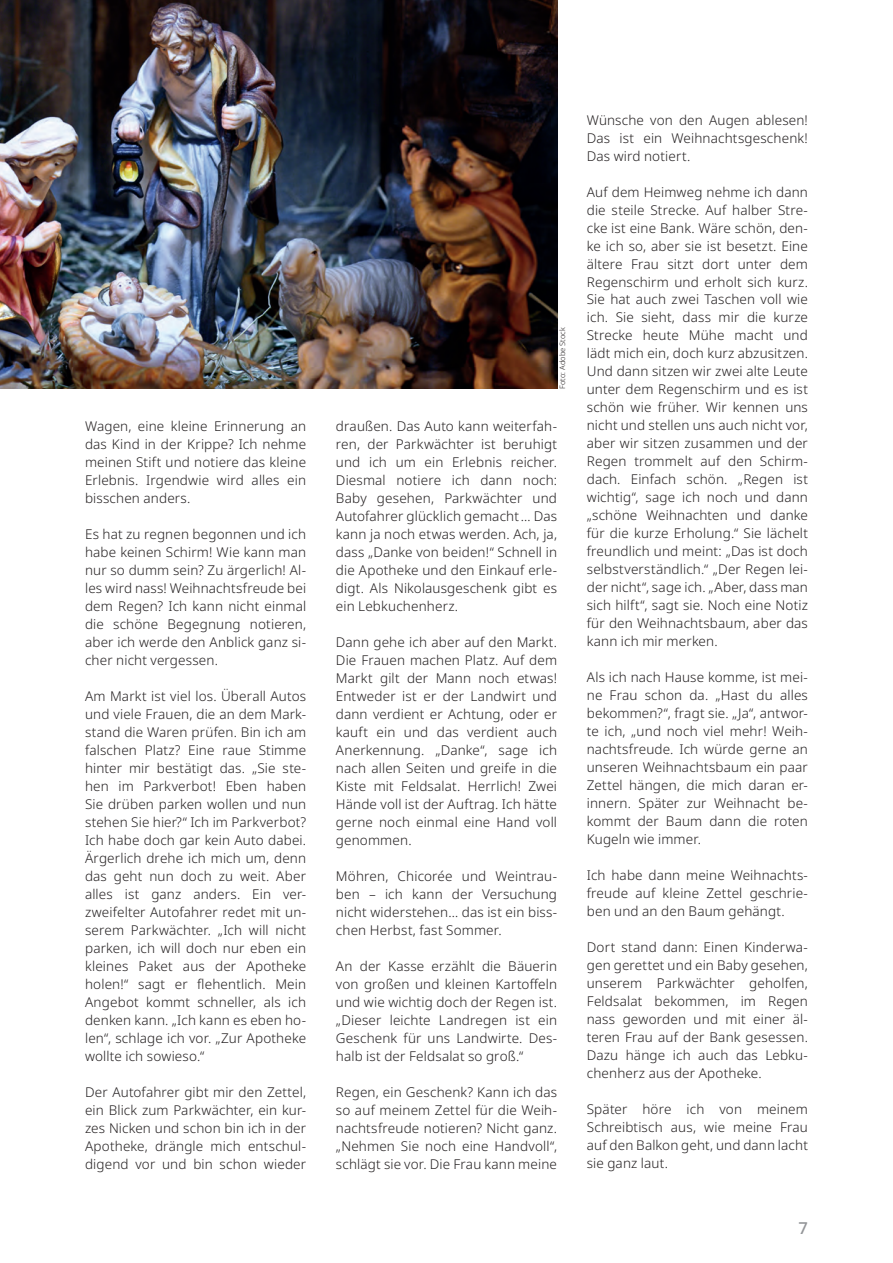
<style>
.page{position:relative;width:893px;height:1263px;background:#fff}
.page>*{position:absolute;margin:0;border:0;box-sizing:border-box;transform-origin:0 0}
.t1{font:500 16.5px "Noto Sans";color:#939598}
.t2{font:300 13.5px/18px "Noto Sans";letter-spacing:.01em;color:#231f20;text-align:justify}
.t3{font:300 7.5px "Noto Sans";color:#231f20}
</style>
<div class="page">
<img style="left:0;top:0;width:557px;height:389px">
<p class="t2" style="left:85px;top:417px;width:223px">Wagen, eine kleine Erinnerung an das Kind in der Krippe? Ich nehme meinen Stift und notiere das kleine Erlebnis. Irgendwie wird alles ein bisschen anders.</p>
<p class="t2" style="left:85px;top:525px;width:223px">Es hat zu regnen begonnen und ich habe keinen Schirm! Wie kann man nur so dumm sein? Zu ärgerlich! Al&shy;les wird nass! Weihnachtsfreude bei dem Regen? Ich kann nicht einmal die schöne Begegnung notieren, aber ich werde den Anblick ganz si&shy;cher nicht vergessen.</p>
<p class="t2" style="left:85px;top:687px;width:223px">Am Markt ist viel los. Überall Autos und viele Frauen, die an dem Mark&shy;stand die Waren prüfen. Bin ich am falschen Platz? Eine raue Stimme hinter mir bestätigt das. „Sie ste&shy;hen im Parkverbot! Eben haben Sie drüben parken wollen und nun stehen Sie hier?“ Ich im Parkverbot?<br>Ich habe doch gar kein Auto dabei.<br>Ärgerlich drehe ich mich um, denn das geht nun doch zu weit. Aber alles ist ganz anders. Ein ver&shy;zweifelter Autofahrer redet mit un&shy;serem Parkwächter. „Ich will nicht parken, ich will doch nur eben ein kleines Paket aus der Apotheke holen!“ sagt er flehentlich. Mein Angebot kommt schneller, als ich denken kann. „Ich kann es eben ho&shy;len“, schlage ich vor. „Zur Apotheke wollte ich sowieso.“</p>
<p class="t2" style="left:85px;top:1083px;width:223px">Der Autofahrer gibt mir den Zettel, ein Blick zum Parkwächter, ein kur&shy;zes Nicken und schon bin ich in der Apotheke, drängle mich entschul&shy;digend vor und bin schon wieder</p>
<p class="t3" style="left:557px;top:389px;width:63px;rotate:-90deg">Foto: Adobe Stock</p>
<p class="t2" style="left:336px;top:417px;width:223px">draußen. Das Auto kann weiterfah&shy;ren, der Parkwächter ist beruhigt und ich um ein Erlebnis reicher.<br>Diesmal notiere ich dann noch:<br>Baby gesehen, Parkwächter und Autofahrer glücklich gemacht… Das kann ja noch etwas werden. Ach, ja, dass „Danke von beiden!“ Schnell in die Apotheke und den Einkauf erle&shy;digt. Als Nikolausgeschenk gibt es ein Lebkuchenherz.</p>
<p class="t2" style="left:336px;top:633px;width:223px">Dann gehe ich aber auf den Markt.<br>Die Frauen machen Platz. Auf dem Markt gilt der Mann noch etwas!<br>Entweder ist er der Landwirt und dann verdient er Achtung, oder er kauft ein und das verdient auch Anerkennung. „Danke“, sage ich nach allen Seiten und greife in die Kiste mit Feldsalat. Herrlich! Zwei Hände voll ist der Auftrag. Ich hätte gerne noch einmal eine Hand voll genommen.</p>
<p class="t2" style="left:336px;top:867px;width:223px">Möhren, Chicorée und Weintrau&shy;ben – ich kann der Versuchung nicht widerstehen… das ist ein biss&shy;chen Herbst, fast Sommer.</p>
<p class="t2" style="left:336px;top:957px;width:223px">An der Kasse erzählt die Bäuerin von großen und kleinen Kartoffeln und wie wichtig doch der Regen ist. „Dieser leichte Landregen ist ein Geschenk für uns Landwirte. Des&shy;halb ist der Feldsalat so groß.“</p>
<p class="t2" style="left:336px;top:1083px;width:223px">Regen, ein Geschenk? Kann ich das so auf meinem Zettel für die Weih&shy;nachtsfreude notieren? Nicht ganz. „Nehmen Sie noch eine Handvoll“, schlägt sie vor. Die Frau kann meine</p>
<p class="t2" style="left:587px;top:111px;width:223px">Wünsche von den Augen ablesen!<br>Das ist ein Weihnachtsgeschenk!<br>Das wird notiert.</p>
<p class="t2" style="left:587px;top:183px;width:223px">Auf dem Heimweg nehme ich dann die steile Strecke. Auf halber Stre&shy;cke ist eine Bank. Wäre schön, den&shy;ke ich so, aber sie ist besetzt. Eine ältere Frau sitzt dort unter dem Regenschirm und erholt sich kurz.<br>Sie hat auch zwei Taschen voll wie ich. Sie sieht, dass mir die kurze Strecke heute Mühe macht und lädt mich ein, doch kurz abzusitzen.<br>Und dann sitzen wir zwei alte Leute unter dem Regenschirm und es ist schön wie früher. Wir kennen uns nicht und stellen uns auch nicht vor, aber wir sitzen zusammen und der Regen trommelt auf den Schirm&shy;dach. Einfach schön. „Regen ist wichtig“, sage ich noch und dann „schöne Weihnachten und danke für die kurze Erholung.“ Sie lächelt freundlich und meint: „Das ist doch selbstverständlich.“ „Der Regen lei&shy;der nicht“, sage ich. „Aber, dass man sich hilft“, sagt sie. Noch eine Notiz für den Weihnachtsbaum, aber das kann ich mir merken.</p>
<p class="t2" style="left:587px;top:669px;width:223px">Als ich nach Hause komme, ist mei&shy;ne Frau schon da. „Hast du alles bekommen?“, fragt sie. „Ja“, antwor&shy;te ich, „und noch viel mehr! Weih&shy;nachtsfreude. Ich würde gerne an unseren Weihnachtsbaum ein paar Zettel hängen, die mich daran er&shy;innern. Später zur Weihnacht be&shy;kommt der Baum dann die roten Kugeln wie immer.</p>
<p class="t2" style="left:587px;top:867px;width:223px">Ich habe dann meine Weihnachts&shy;freude auf kleine Zettel geschrie&shy;ben und an den Baum gehängt.</p>
<p class="t2" style="left:587px;top:939px;width:223px">Dort stand dann: Einen Kinderwa&shy;gen gerettet und ein Baby gesehen, unserem Parkwächter geholfen, Feldsalat bekommen, im Regen nass geworden und mit einer äl&shy;teren Frau auf der Bank gesessen.<br>Dazu hänge ich auch das Lebku&shy;chenherz aus der Apotheke.</p>
<p class="t2" style="left:587px;top:1101px;width:223px">Später höre ich von meinem Schreibtisch aus, wie meine Frau auf den Balkon geht, und dann lacht sie ganz laut.</p>
<p class="t1" style="left:798px;top:1216px;width:11px">7</p>
</div>
